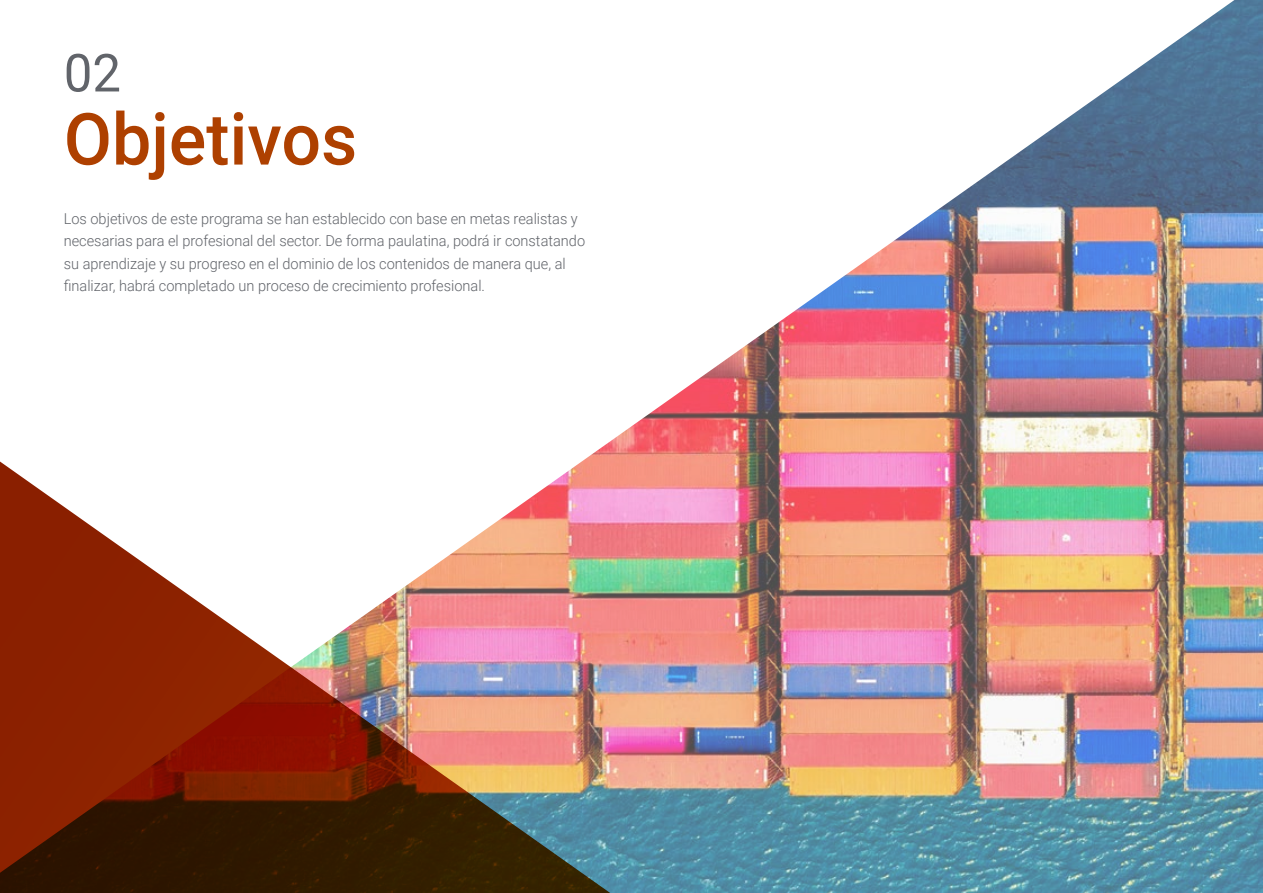
<style>
.page{position:relative;width:1263px;height:893px;background:#fff}
.page>*{position:absolute;margin:0;border:0;box-sizing:border-box;transform-origin:0 0}
.t1{font:500 72px "Roboto";color:#ae4000}
.t2{font:52.5px "Roboto";color:#61646a}
.t3{font:300 15px/22.5px "Roboto";color:#61646a}
</style>
<div class="page">
<img style="left:604px;top:0;width:659px;height:893px">
<svg style="left:0;top:446px;width:640px;height:447px"></svg>
<h2 class="t2" style="left:64px;top:36px;width:59px">02</h2>
<h1 class="t1" style="left:64px;top:89px;width:295px">Objetivos</h1>
<p class="t3" style="left:64px;top:207px;width:523px">Los objetivos de este programa se han establecido con base en metas realistas y necesarias para el profesional del sector. De forma paulatina, podrá ir constatando su aprendizaje y su progreso en el dominio de los contenidos de manera que, al finalizar, habrá completado un proceso de crecimiento profesional.</p>
</div>
